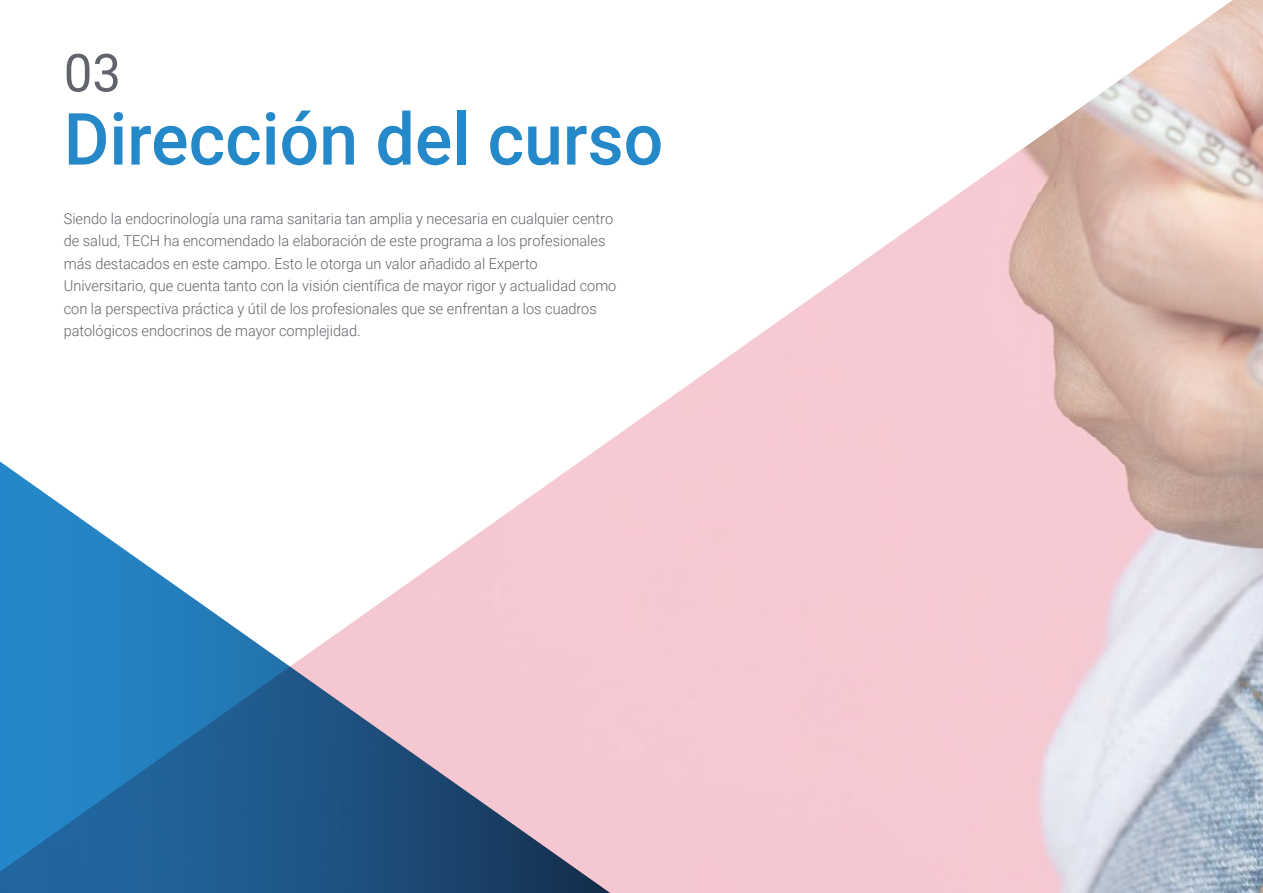
<style>
.page{position:relative;width:1263px;height:893px;background:#fff}
.page>*{position:absolute;margin:0;border:0;box-sizing:border-box;transform-origin:0 0}
.t1{font:500 72px "Roboto";color:#2488c9}
.t2{font:52.5px "Roboto";color:#61646a}
.t3{font:300 15px/22.5px "Roboto";color:#61646a}
</style>
<div class="page">
<img style="left:602px;top:0;width:661px;height:893px">
<svg style="left:0;top:446px;width:640px;height:447px"></svg>
<h2 class="t2" style="left:64px;top:36px;width:59px">03</h2>
<h1 class="t1" style="left:64px;top:89px;width:601px">Dirección del curso</h1>
<p class="t3" style="left:64px;top:207px;width:554px">Siendo la endocrinología una rama sanitaria tan amplia y necesaria en cualquier centro de salud, TECH ha encomendado la elaboración de este programa a los profesionales más destacados en este campo. Esto le otorga un valor añadido al Experto Universitario, que cuenta tanto con la visión científica de mayor rigor y actualidad como con la perspectiva práctica y útil de los profesionales que se enfrentan a los cuadros patológicos endocrinos de mayor complejidad.</p>
</div>
